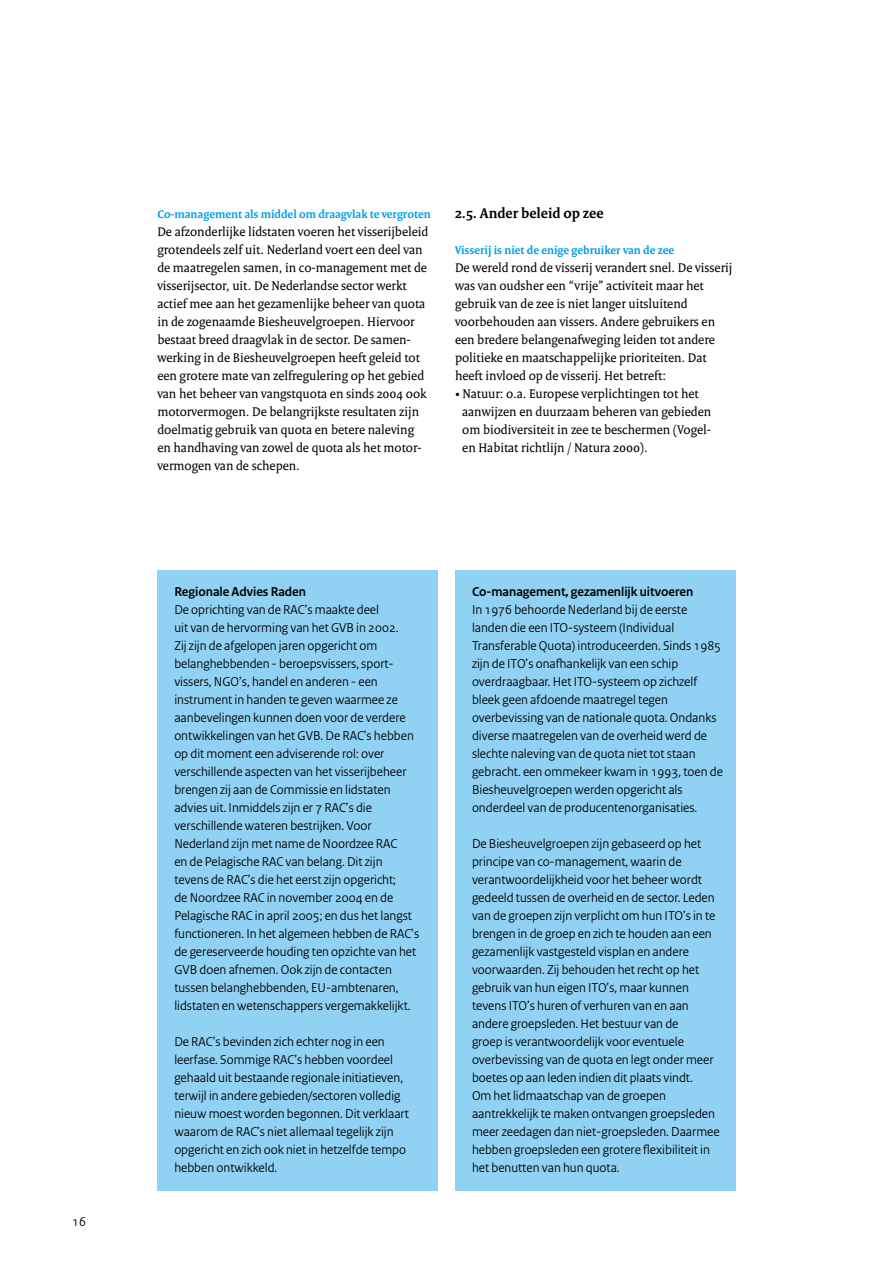
<style>
.page{position:relative;width:893px;height:1263px;background:#fff}
.page>*{position:absolute;margin:0;border:0;box-sizing:border-box;transform-origin:0 0}
.t1{font:700 15px "Rijksoverheid Serif";color:#000}
.t2{font:13.5px/18px "Rijksoverheid Sans";color:#000}
.t3{font:13.5px/18px "Rijksoverheid Serif";color:#000}
.t4{font:700 13.5px "Rijksoverheid Sans";color:#000}
.t5{font:700 12px "Rijksoverheid Serif";color:#009ee3}
</style>
<div class="page">
<div style="left:455px;top:570px;width:281px;height:621px;background:#91d2f4"></div>
<div style="left:157px;top:570px;width:281px;height:621px;background:#91d2f4"></div>
<p class="t2" style="left:72px;top:1213px;width:15px">16</p>
<p class="t5" style="left:157px;top:207px;width:275px">Co-management als middel om draagvlak te vergroten</p>
<p class="t3" style="left:157px;top:222px;width:273px">De afzonderlijke lidstaten voeren het visserijbeleid grotendeels zelf uit. Nederland voert een deel van de maatregelen samen, in co-management met de visserijsector, uit. De Nederlandse sector werkt actief mee aan het gezamenlijke beheer van quota in de zogenaamde Biesheuvelgroepen. Hiervoor bestaat breed draagvlak in de sector. De samen&shy;werking in de Biesheuvelgroepen heeft geleid tot een grotere mate van zelfregulering op het gebied van het beheer van vangstquota en sinds 2004 ook motorvermogen. De belangrijkste resultaten zijn doelmatig gebruik van quota en betere naleving en handhaving van zowel de quota als het motor&shy;vermogen van de schepen.</p>
<p class="t1" style="left:455px;top:204px;width:150px">2.5. Ander beleid op zee</p>
<p class="t5" style="left:455px;top:243px;width:221px">Visserij is niet de enige gebruiker van de zee</p>
<p class="t3" style="left:455px;top:258px;width:279px">De wereld rond de visserij verandert snel. De visserij was van oudsher een “vrije” activiteit maar het gebruik van de zee is niet langer uitsluitend voorbehouden aan vissers. Andere gebruikers en een bredere belangenafweging leiden tot andere politieke en maatschappelijke prioriteiten. Dat heeft invloed op de visserij. Het betreft:</p>
<p class="t3" style="left:462px;top:384px;width:250px;text-indent:-7px">• Natuur: o.a. Europese verplichtingen tot het aanwijzen en duurzaam beheren van gebieden om biodiversiteit in zee te beschermen (Vogel&shy;en Habitat richtlijn / Natura 2000).</p>
<p class="t4" style="left:174px;top:584px;width:133px">Regionale Advies Raden</p>
<p class="t2" style="left:174px;top:600px;width:246px">De oprichting van de RAC’s maakte deel<br>uit van de hervorming van het GVB in 2002.<br>Zij zijn de afgelopen jaren opgericht om belanghebbenden - beroepsvissers, sport&shy;vissers, NGO’s, handel en anderen - een instrument in handen te geven waarmee ze aanbevelingen kunnen doen voor de verdere ontwikkelingen van het GVB. De RAC’s hebben op dit moment een adviserende rol: over verschillende aspecten van het visserijbeheer brengen zij aan de Commissie en lidstaten advies uit. Inmiddels zijn er 7 RAC’s die verschillende wateren bestrijken. Voor Nederland zijn met name de Noordzee RAC<br>en de Pelagische RAC van belang. Dit zijn tevens de RAC’s die het eerst zijn opgericht;<br>de Noordzee RAC in november 2004 en de Pelagische RAC in april 2005; en dus het langst functioneren. In het algemeen hebben de RAC’s de gereserveerde houding ten opzichte van het GVB doen afnemen. Ook zijn de contacten tussen belanghebbenden, EU-ambtenaren, lidstaten en wetenschappers vergemakkelijkt.</p>
<p class="t2" style="left:174px;top:1032px;width:236px">De RAC’s bevinden zich echter nog in een leerfase. Sommige RAC’s hebben voordeel gehaald uit bestaande regionale initiatieven, terwijl in andere gebieden/sectoren volledig nieuw moest worden begonnen. Dit verklaart waarom de RAC’s niet allemaal tegelijk zijn opgericht en zich ook niet in hetzelfde tempo hebben ontwikkeld.</p>
<p class="t4" style="left:472px;top:584px;width:223px">Co-management, gezamenlijk uitvoeren</p>
<p class="t2" style="left:472px;top:601px;width:252px">In 1976 behoorde Nederland bij de eerste landen die een ITO-systeem (Individual Transferable Quota) introduceerden. Sinds 1985 zijn de ITO’s onafhankelijk van een schip overdraagbaar. Het ITO-systeem op zichzelf bleek geen afdoende maatregel tegen overbevissing van de nationale quota. Ondanks diverse maatregelen van de overheid werd de slechte naleving van de quota niet tot staan gebracht. een ommekeer kwam in 1993, toen de Biesheuvelgroepen werden opgericht als onderdeel van de producentenorganisaties.</p>
<p class="t2" style="left:472px;top:835px;width:249px">De Biesheuvelgroepen zijn gebaseerd op het principe van c0-management, waarin de verantwoordelijkheid voor het beheer wordt gedeeld tussen de overheid en de sector. Leden van de groepen zijn verplicht om hun ITO’s in te brengen in de groep en zich te houden aan een gezamenlijk vastgesteld visplan en andere voorwaarden. Zij behouden het recht op het gebruik van hun eigen ITO’s, maar kunnen tevens ITO’s huren of verhuren van en aan andere groepsleden. Het bestuur van de<br>groep is verantwoordelijk voor eventuele overbevissing van de quota en legt onder meer boetes op aan leden indien dit plaats vindt.<br>Om het lidmaatschap van de groepen aantrekkelijk te maken ontvangen groepsleden meer zeedagen dan niet-groepsleden. Daarmee hebben groepsleden een grotere flexibiliteit in het benutten van hun quota.</p>
</div>
